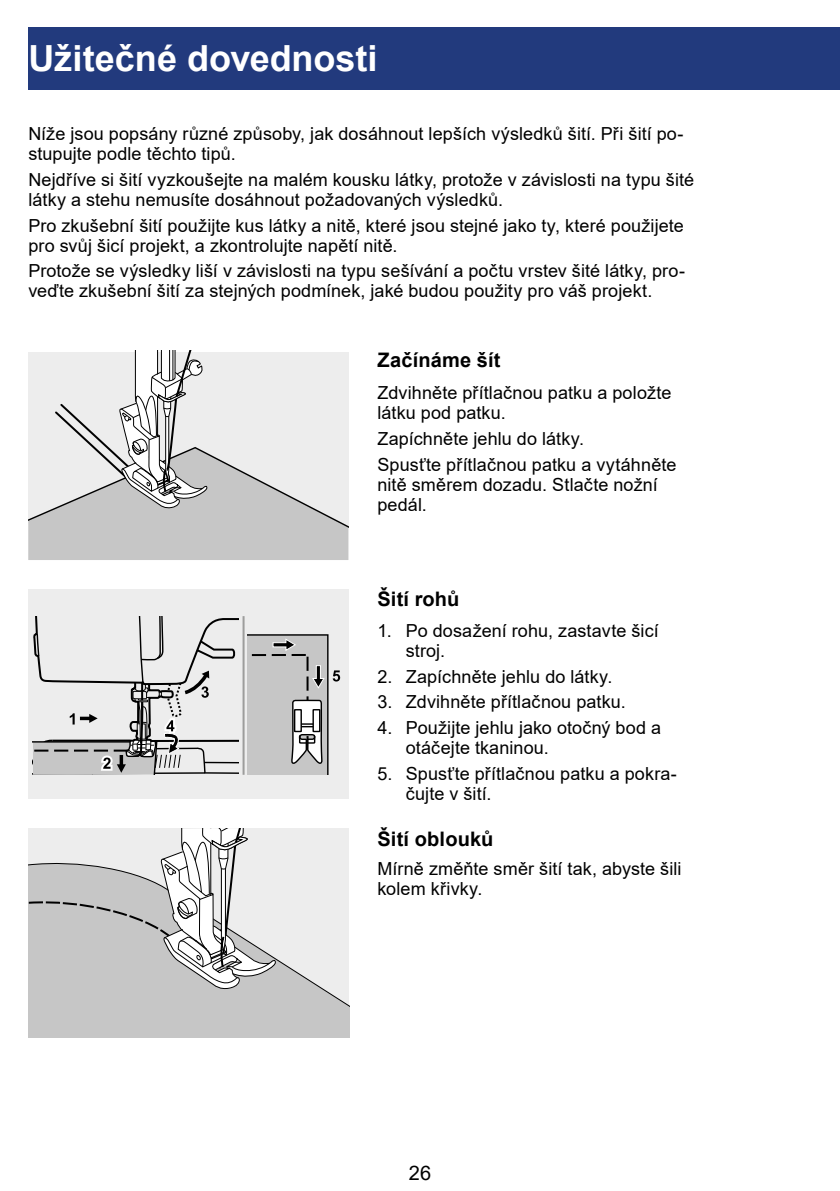
<style>
.page{position:relative;width:840px;height:1191px;background:#fff}
.page>*{position:absolute;margin:0;border:0;box-sizing:border-box;transform-origin:0 0}
.t1{font:700 36px "Arial";color:#fff}
.t2{font:700 20px "Arial";letter-spacing:.01em;color:#000}
.t3{font:20px "Arial";color:#000}
.t4{font:18px/20px "Arial";letter-spacing:.005em;color:#000}
</style>
<div class="page">
<div style="left:28px;top:27px;width:811px;height:62px;background:#223a7d"></div>
<svg style="left:28px;top:350px;width:320px;height:210px;background:#d7d7d7"></svg>
<div style="left:28px;top:589px;width:321px;height:209px;background:#ededed"></div>
<svg style="left:33px;top:616px;width:206px;height:158px"></svg>
<hr style="left:242px;top:616px;width:2px;height:159px;background:#9d9d9c">
<svg style="left:247px;top:634px;width:93px;height:141px;background:#bababa"></svg>
<div style="left:28px;top:828px;width:321px;height:209px;background:#ededed"></div>
<svg style="left:28px;top:958px;width:321px;height:79px;background:#c8c8c8"></svg>
<svg style="left:28px;top:828px;width:248px;height:161px"></svg>
<h1 class="t1" style="left:28px;top:33px;width:350px">Užitečné dovednosti</h1>
<p class="t4" style="left:28px;top:124px;width:656px">Níže jsou popsány různé způsoby, jak dosáhnout lepších výsledků šití. Při šití po&shy;stupujte podle těchto tipů.</p>
<p class="t4" style="left:28px;top:169px;width:667px">Nejdříve si šití vyzkoušejte na malém kousku látky, protože v závislosti na typu šité látky a stehu nemusíte dosáhnout požadovaných výsledků.</p>
<p class="t4" style="left:28px;top:215px;width:656px">Pro zkušební šití použijte kus látky a nitě, které jsou stejné jako ty, které použijete pro svůj šicí projekt, a zkontrolujte napětí nitě.</p>
<p class="t4" style="left:28px;top:261px;width:658px">Protože se výsledky liší v závislosti na typu sešívání a počtu vrstev šité látky, pro&shy;veďte zkušební šití za stejných podmínek, jaké budou použity pro váš projekt.</p>
<p class="t2" style="left:377px;top:346px;width:124px">Začínáme šít</p>
<p class="t4" style="left:377px;top:383px;width:295px">Zdvihněte přítlačnou patku a položte látku pod patku.</p>
<p class="t4" style="left:377px;top:426px;width:300px;line-height:25.6px">Zapíchněte jehlu do látky.<br>Spusťte přítlačnou patku a vytáhněte</p>
<p class="t4" style="left:377px;top:474px;width:281px">nitě směrem dozadu. Stlačte nožní pedál.</p>
<p class="t2" style="left:377px;top:585px;width:84px">Šití rohů</p>
<p class="t4" style="left:405px;top:620px;width:254px;text-indent:-28px">1. Po dosažení rohu, zastavte šicí stroj.</p>
<p class="t4" style="left:377px;top:666px;width:236px">2. Zapíchněte jehlu do látky.</p>
<p class="t4" style="left:377px;top:692px;width:250px">3. Zdvihněte přítlačnou patku.</p>
<p class="t4" style="left:405px;top:717px;width:257px;text-indent:-28px">4. Použijte jehlu jako otočný bod a otáčejte tkaninou.</p>
<p class="t4" style="left:405px;top:763px;width:272px;text-indent:-28px">5. Spusťte přítlačnou patku a pokra&shy;čujte v šití.</p>
<p class="t2" style="left:377px;top:824px;width:117px">Šití oblouků</p>
<p class="t4" style="left:377px;top:859px;width:305px">Mírně změňte směr šití tak, abyste šili kolem křivky.</p>
<p class="t3" style="left:408px;top:1159px;width:24px">26</p>
</div>
